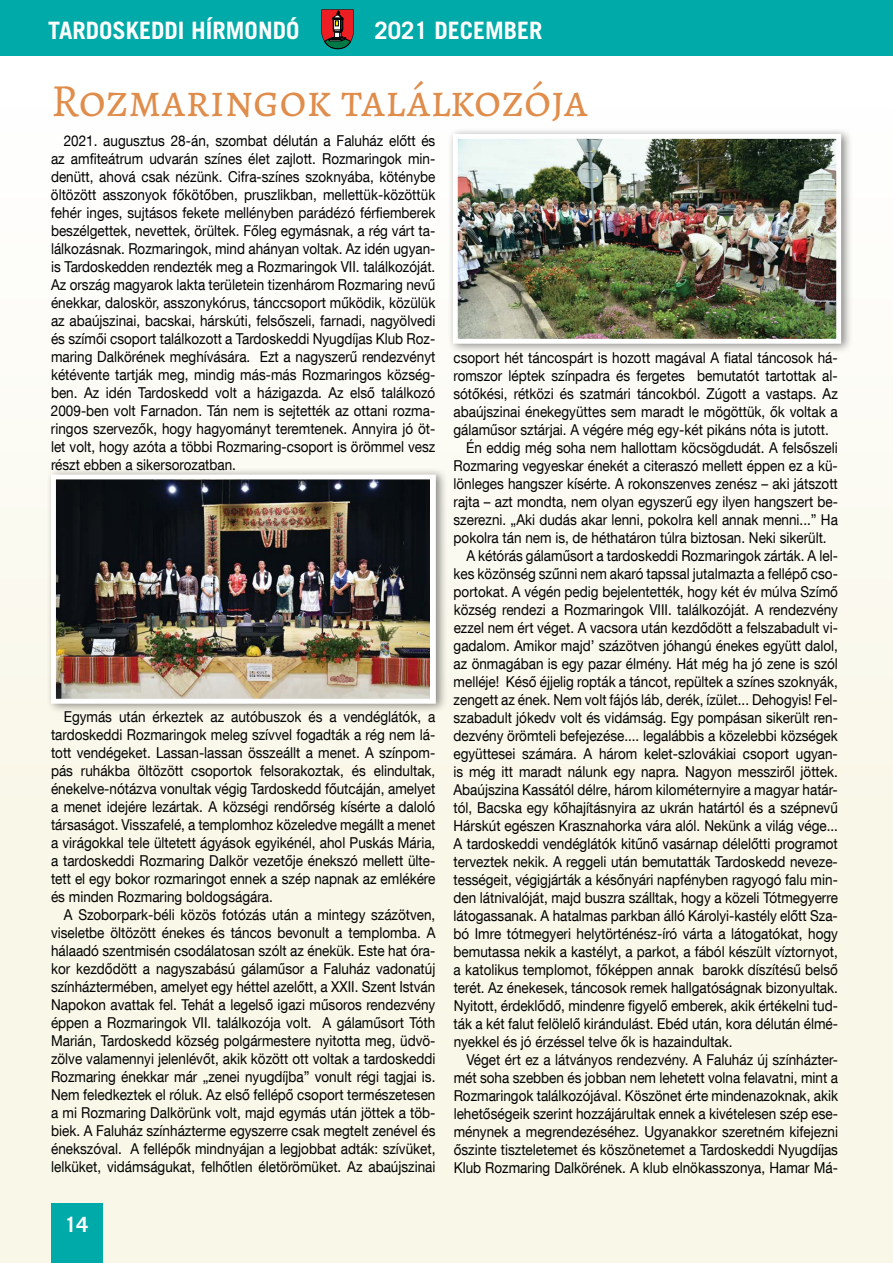
<style>
.page{position:relative;width:893px;height:1263px;background:#fff}
.page>*{position:absolute;margin:0;border:0;box-sizing:border-box;transform-origin:0 0}
.t1{font:46.35px "Alegreya SC";color:#e08d4b}
.t2{font:700 24px "Trade Gothic LT Com";color:#fff}
.t3{font:700 21px "Trade Gothic LT Com";color:#fff}
.t4{font:15px/18px "Helvetica Neue LT Com";color:#000;text-align:justify;scale:.9 1}
</style>
<div class="page">
<div style="left:0;top:0;width:893px;height:55px;background:#00aaa9"></div>
<svg style="left:321px;top:9px;width:33px;height:40px"></svg>
<div style="left:0;top:55px;width:893px;height:1208px;background:linear-gradient(to bottom,#fefefd,#f8f5e1)"></div>
<div style="left:51px;top:1203px;width:51px;height:60px;background:#00aaa9"></div>
<div style="left:448px;top:127px;width:405px;height:227px;background:#000;opacity:.45"></div>
<img style="left:459px;top:140px;width:376px;height:198px">
<div style="left:453px;top:134px;width:388px;height:210px;border:5px solid #fff"></div>
<div style="left:46px;top:468px;width:402px;height:246px;background:#000;opacity:.45"></div>
<img style="left:57px;top:480px;width:373px;height:218px">
<div style="left:51px;top:474px;width:385px;height:230px;border:5px solid #fff"></div>
<h2 class="t2" style="left:48px;top:16px;width:253px">TARDOSKEDDI HÍRMONDÓ</h2>
<h2 class="t2" style="left:374px;top:16px;width:170px">2021 DECEMBER</h2>
<h1 class="t1" style="left:51px;top:69px;width:538px">Rozmaringok találkozója</h1>
<p class="t4" style="left:51px;top:131px;width:429px;text-indent:13px">2021. augusztus 28-án, szombat délután a Faluház előtt és az amfiteátrum udvarán színes élet zajlott. Rozmaringok min&shy;denütt, ahová csak nézünk. Cifra-színes szoknyába, köténybe öltözött asszonyok főkötőben, pruszlikban, mellettük-közöttük fehér inges, sujtásos fekete mellényben parádézó férfiemberek beszélgettek, nevettek, örültek. Főleg egymásnak, a rég várt ta&shy;lálkozásnak. Rozmaringok, mind ahányan voltak. Az idén ugyan&shy;is Tardoskedden rendezték meg a Rozmaringok VII. találkozóját.<br>Az ország magyarok lakta területein tizenhárom Rozmaring nevű énekkar, daloskör, asszonykórus, tánccsoport működik, közülük az abaújszinai, bacskai, hárskúti, felsőszeli, farnadi, nagyölvedi és szímői csoport találkozott a Tardoskeddi Nyugdíjas Klub Roz&shy;maring Dalkörének meghívására. Ezt a nagyszerű rendezvényt kétévente tartják meg, mindig más-más Rozmaringos község&shy;ben. Az idén Tardoskedd volt a házigazda. Az első találkozó 2009-ben volt Farnadon. Tán nem is sejtették az ottani rozma&shy;ringos szervezők, hogy hagyományt teremtenek. Annyira jó öt&shy;let volt, hogy azóta a többi Rozmaring-csoport is örömmel vesz részt ebben a sikersorozatban.</p>
<p class="t4" style="left:453px;top:348px;width:428px">csoport hét táncospárt is hozott magával A fiatal táncosok há-</p>
<p class="t4" style="left:453px;top:366px;width:429px">romszor léptek színpadra és fergetes bemutatót tartottak al-</p>
<p class="t4" style="left:453px;top:384px;width:429px">sótőkési, rétközi és szatmári táncokból. Zúgott a vastaps. Az</p>
<p class="t4" style="left:453px;top:402px;width:428px">abaújszinai énekegyüttes sem maradt le mögöttük, ők voltak a</p>
<p class="t4" style="left:453px;top:420px;width:419px">gálaműsor sztárjai. A végére még egy-két pikáns nóta is jutott.</p>
<p class="t4" style="left:466px;top:438px;width:414px">Én eddig még soha nem hallottam köcsögdudát. A felsőszeli</p>
<p class="t4" style="left:453px;top:456px;width:429px">Rozmaring vegyeskar énekét a citeraszó mellett éppen ez a kü-</p>
<p class="t4" style="left:453px;top:474px;width:429px">lönleges hangszer kísérte. A rokonszenves zenész – aki játszott</p>
<p class="t4" style="left:454px;top:492px;width:429px">rajta – azt mondta, nem olyan egyszerű egy ilyen hangszert be-</p>
<p class="t4" style="left:454px;top:510px;width:429px">szerezni. „Aki dudás akar lenni, pokolra kell annak menni...” Ha</p>
<p class="t4" style="left:454px;top:528px;width:416px">pokolra tán nem is, de héthatáron túlra biztosan. Neki sikerült.</p>
<p class="t4" style="left:466px;top:546px;width:414px">A kétórás gálaműsort a tardoskeddi Rozmaringok zárták. A lel-</p>
<p class="t4" style="left:454px;top:564px;width:429px">kes közönség szűnni nem akaró tapssal jutalmazta a fellépő cso-</p>
<p class="t4" style="left:454px;top:582px;width:429px">portokat. A végén pedig bejelentették, hogy két év múlva Szímő</p>
<p class="t4" style="left:454px;top:600px;width:429px">község rendezi a Rozmaringok VIII. találkozóját. A rendezvény</p>
<p class="t4" style="left:454px;top:618px;width:428px">ezzel nem ért véget. A vacsora után kezdődött a felszabadult vi-</p>
<p class="t4" style="left:454px;top:636px;width:429px">gadalom. Amikor majd’ százötven jóhangú énekes együtt dalol,</p>
<p class="t4" style="left:454px;top:654px;width:429px">az önmagában is egy pazar élmény. Hát még ha jó zene is szól</p>
<p class="t4" style="left:454px;top:672px;width:428px">melléje! Késő éjjelig ropták a táncot, repültek a színes szoknyák,</p>
<p class="t4" style="left:454px;top:690px;width:428px">zengett az ének. Nem volt fájós láb, derék, ízület... Dehogyis! Fel-</p>
<p class="t4" style="left:454px;top:708px;width:429px">szabadult jókedv volt és vidámság. Egy pompásan sikerült ren-</p>
<p class="t4" style="left:454px;top:726px;width:429px">dezvény örömteli befejezése.... legalábbis a közelebbi községek</p>
<p class="t4" style="left:454px;top:744px;width:428px">együttesei számára. A három kelet-szlovákiai csoport ugyan-</p>
<p class="t4" style="left:454px;top:762px;width:428px">is még itt maradt nálunk egy napra. Nagyon messziről jöttek.</p>
<p class="t4" style="left:453px;top:780px;width:429px">Abaújszina Kassától délre, három kilométernyire a magyar határ-</p>
<p class="t4" style="left:453px;top:798px;width:429px">tól, Bacska egy kőhajításnyira az ukrán határtól és a szépnevű</p>
<p class="t4" style="left:454px;top:816px;width:429px">Hárskút egészen Krasznahorka vára alól. Nekünk a világ vége...</p>
<p class="t4" style="left:454px;top:834px;width:428px">A tardoskeddi vendéglátók kitűnő vasárnap délelőtti programot</p>
<p class="t4" style="left:454px;top:852px;width:428px">terveztek nekik. A reggeli után bemutatták Tardoskedd neveze-</p>
<p class="t4" style="left:454px;top:870px;width:429px">tességeit, végigjárták a későnyári napfényben ragyogó falu min-</p>
<p class="t4" style="left:454px;top:888px;width:428px">den látnivalóját, majd buszra szálltak, hogy a közeli Tótmegyerre</p>
<p class="t4" style="left:454px;top:906px;width:428px">látogassanak. A hatalmas parkban álló Károlyi-kastély előtt Sza-</p>
<p class="t4" style="left:454px;top:924px;width:429px">bó Imre tótmegyeri helytörténész-író várta a látogatókat, hogy</p>
<p class="t4" style="left:454px;top:942px;width:429px">bemutassa nekik a kastélyt, a parkot, a fából készült víztornyot,</p>
<p class="t4" style="left:454px;top:960px;width:429px">a katolikus templomot, főképpen annak barokk díszítésű belső</p>
<p class="t4" style="left:454px;top:978px;width:428px">terét. Az énekesek, táncosok remek hallgatóságnak bizonyultak.</p>
<p class="t4" style="left:454px;top:996px;width:428px">Nyitott, érdeklődő, mindenre figyelő emberek, akik értékelni tud-</p>
<p class="t4" style="left:454px;top:1014px;width:429px">ták a két falut felölelő kirándulást. Ebéd után, kora délután élmé-</p>
<p class="t4" style="left:454px;top:1032px;width:311px">nyekkel és jó érzéssel telve ők is hazaindultak.</p>
<p class="t4" style="left:466px;top:1050px;width:414px">Véget ért ez a látványos rendezvény. A Faluház új színházter-</p>
<p class="t4" style="left:454px;top:1068px;width:429px">mét soha szebben és jobban nem lehetett volna felavatni, mint a</p>
<p class="t4" style="left:454px;top:1086px;width:429px">Rozmaringok találkozójával. Köszönet érte mindenazoknak, akik</p>
<p class="t4" style="left:454px;top:1104px;width:429px">lehetőségeik szerint hozzájárultak ennek a kivételesen szép ese-</p>
<p class="t4" style="left:454px;top:1122px;width:429px">ménynek a megrendezéséhez. Ugyanakkor szeretném kifejezni</p>
<p class="t4" style="left:454px;top:1140px;width:428px">őszinte tiszteletemet és köszönetemet a Tardoskeddi Nyugdíjas</p>
<p class="t4" style="left:454px;top:1158px;width:428px">Klub Rozmaring Dalkörének. A klub elnökasszonya, Hamar Má-</p>
<p class="t4" style="left:51px;top:707px;width:429px;text-indent:13px">Egymás után érkeztek az autóbuszok és a vendéglátók, a tardoskeddi Rozmaringok meleg szívvel fogadták a rég nem lá&shy;tott vendégeket. Lassan-lassan összeállt a menet. A színpom&shy;pás ruhákba öltözött csoportok felsorakoztak, és elindultak, énekelve-nótázva vonultak végig Tardoskedd főutcáján, amelyet a menet idejére lezártak. A községi rendőrség kísérte a daloló társaságot. Visszafelé, a templomhoz közeledve megállt a menet a virágokkal tele ültetett ágyások egyikénél, ahol Puskás Mária, a tardoskeddi Rozmaring Dalkör vezetője énekszó mellett ülte&shy;tett el egy bokor rozmaringot ennek a szép napnak az emlékére és minden Rozmaring boldogságára.</p>
<p class="t4" style="left:51px;top:905px;width:429px;text-indent:13px">A Szoborpark-béli közös fotózás után a mintegy százötven, viseletbe öltözött énekes és táncos bevonult a templomba. A hálaadó szentmisén csodálatosan szólt az énekük. Este hat óra&shy;kor kezdődött a nagyszabású gálaműsor a Faluház vadonatúj színháztermében, amelyet egy héttel azelőtt, a XXII. Szent István Napokon avattak fel. Tehát a legelső igazi műsoros rendezvény éppen a Rozmaringok VII. találkozója volt. A gálaműsort Tóth Marián, Tardoskedd község polgármestere nyitotta meg, üdvö&shy;zölve valamennyi jelenlévőt, akik között ott voltak a tardoskeddi Rozmaring énekkar már „zenei nyugdíjba” vonult régi tagjai is.<br>Nem feledkeztek el róluk. Az első fellépő csoport természetesen a mi Rozmaring Dalkörünk volt, majd egymás után jöttek a töb&shy;biek. A Faluház színházterme egyszerre csak megtelt zenével és énekszóval. A fellépők mindnyájan a legjobbat adták: szívüket, lelküket, vidámságukat, felhőtlen életörömüket. Az abaújszinai</p>
<h3 class="t3" style="left:65px;top:1212px;width:25px">14</h3>
</div>
